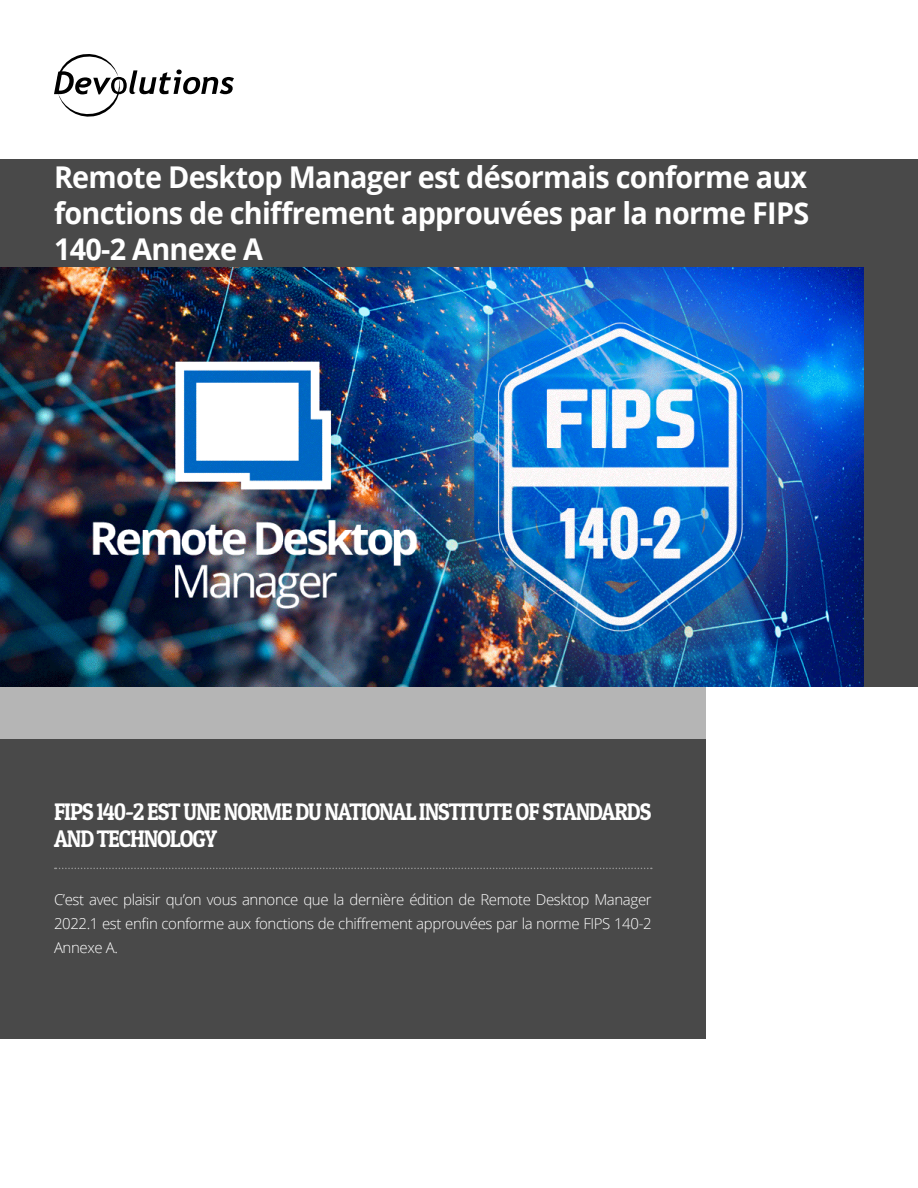
<style>
.page{position:relative;width:918px;height:1188px;background:#fff}
.page>*{position:absolute;margin:0;border:0;box-sizing:border-box;transform-origin:0 0}
.t1{font:700 30px/36px "Open Sans";letter-spacing:-.025em;color:#fff;text-align:justify;scale:.96 1}
.t2{font:24px/27px "Patua One";letter-spacing:-.05em;color:#fff;scale:.9 1}
.t3{font:300 15px/24px "Open Sans";letter-spacing:-.025em;color:#fff;text-align:justify}
</style>
<div class="page">
<div style="left:0;top:159px;width:918px;height:527px;background:#494949"></div>
<svg style="left:54px;top:54px;width:180px;height:63px"></svg>
<div style="left:0;top:686px;width:706px;height:348px;background:#b5b5b5"></div>
<div style="left:0;top:739px;width:706px;height:300px;background:#494949"></div>
<svg style="left:55px;top:868px;width:597px;height:1px"></svg>
<img style="left:0;top:267px;width:864px;height:419px">
<p class="t1" style="left:54px;top:159px;width:788px">Remote Desktop Manager est désormais conforme aux fonctions de chiffrement approuvées par la norme FIPS 140-2 Annexe A</p>
<p class="t2" style="left:54px;top:798px;width:665px">FIPS 140-2 EST UNE NORME DU NATIONAL INSTITUTE OF STANDARDS<br>AND TECHNOLOGY</p>
<p class="t3" style="left:54px;top:888px;width:599px">C’est avec plaisir qu’on vous annonce que la dernière édition de Remote Desktop Manager 2022.1 est enfin conforme aux fonctions de chiffrement approuvées par la norme FIPS 140-2<br>Annexe A.</p>
</div>
